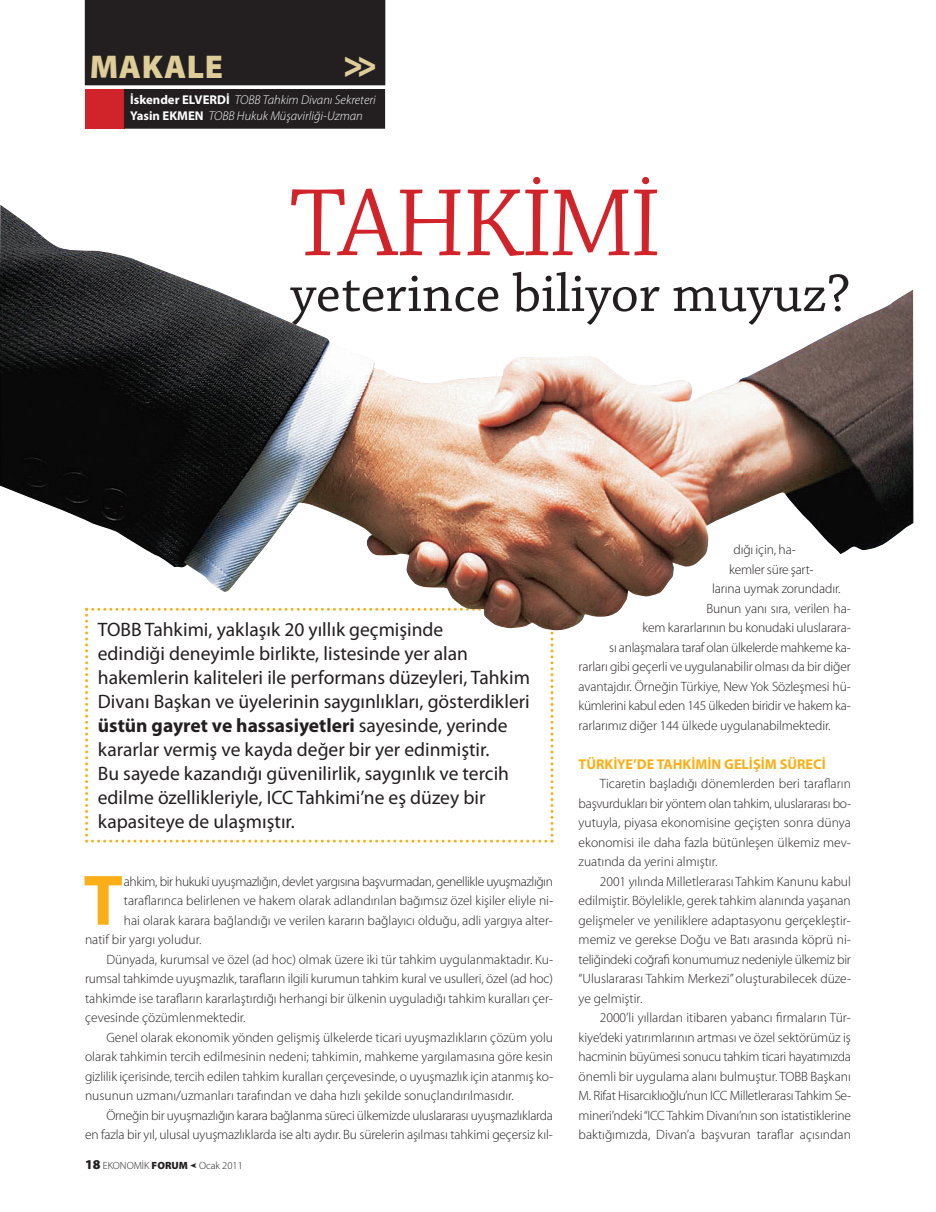
<style>
.page{position:relative;width:936px;height:1212px;background:#fff}
.page>*{position:absolute;margin:0;border:0;box-sizing:border-box;transform-origin:0 0}
.t1{font:102px "Chaparral Pro Disp";color:#d1232a}
.t2{font:700 72px "Myriad Pro";color:#faaf18}
.t3{font:55.95px "Chaparral Pro";color:#231f20}
.t4{font:900 semi-expanded 38.25px "Myriad Pro";color:#decd99;scale:.85 1}
.t5{font:900 33px "Myriad Pro";letter-spacing:.015em;color:#decd99}
.t6{font:19.5px/24px "Myriad Pro";color:#231f20}
.t7{font:700 14.25px "Myriad Pro";color:#faaf18}
.t8{font:300 13.5px/19.5px "Myriad Pro";letter-spacing:-.005em;color:#231f20;text-align:justify}
.t9{font:300 13.5px "Myriad Pro";letter-spacing:-.03em;color:#231f20}
.t10{font:300 13.5px "Myriad Pro";letter-spacing:-.025em;color:#231f20}
.t11{font:italic 300 12.75px/16.5px "Myriad Pro";color:#fff}
.t12{font:300 10.5px "Myriad Pro";color:#231f20}
.s1{font-weight:700;font-style:normal}
.s2{font-weight:700}
.s3{font-weight:900;font-size:13.5px}
.s4{font-weight:900}
</style>
<div class="page">
<div style="left:85px;top:0;width:299px;height:85px;background:#231f20"></div>
<div style="left:85px;top:89px;width:39px;height:39px;background:#d1232a"></div>
<div style="left:125px;top:90px;width:259px;height:38px;background:#231f20"></div>
<div style="left:124px;top:89px;width:261px;height:39px;border:1px solid #231f20"></div>
<svg style="left:85px;top:631px;width:468px;height:212px"></svg>
<img style="left:0;top:205px;width:913px;height:426px">
<h3 class="t5" style="left:90px;top:48px;width:134px">MAKALE</h3>
<h3 class="t4" style="left:343px;top:42px;width:41px">&gt;&gt;</h3>
<p class="t11" style="left:130px;top:91px;width:247px"><span class="s1">İskender ELVERDİ</span> TOBB Tahkim Divanı Sekreteri<br><span class="s1">Yasin EKMEN</span> TOBB Hukuk Müşavirliği-Uzman</p>
<h1 class="t1" style="left:290px;top:160px;width:370px">TAHKİMİ</h1>
<h3 class="t3" style="left:290px;top:272px;width:562px">yeterince biliyor muyuz?</h3>
<p class="t6" style="left:98px;top:619px;width:433px">TOBB Tahkimi, yaklaşık 20 yıllık geçmişinde<br>edindiği deneyimle birlikte, listesinde yer alan hakemlerin kaliteleri ile performans düzeyleri, Tahkim Divanı Başkan ve üyelerinin saygınlıkları, gösterdikleri <span class="s2">üstün gayret ve hassasiyetleri</span> sayesinde, yerinde kararlar vermiş ve kayda değer bir yer edinmiştir.<br>Bu sayede kazandığı güvenilirlik, saygınlık ve tercih edilme özellikleriyle, ICC Tahkimi’ne eş düzey bir kapasiteye de ulaşmıştır.</p>
<h2 class="t2" style="left:83px;top:873px;width:41px">T</h2>
<p class="t9" style="left:124px;top:876px;width:430px">ahkim, bir hukuki uyuşmazlığın, devlet yargısına başvurmadan, genellikle uyuşmazlığın</p>
<p class="t8" style="left:124px;top:892px;width:430px">taraflarınca belirlenen ve hakem olarak adlandırılan bağımsız özel kişiler eliyle ni-</p>
<p class="t8" style="left:124px;top:911px;width:430px">hai olarak karara bağlandığı ve verilen kararın bağlayıcı olduğu, adli yargıya alter-</p>
<p class="t8" style="left:85px;top:931px;width:118px">natif bir yargı yoludur.</p>
<p class="t8" style="left:106px;top:950px;width:448px">Dünyada, kurumsal ve özel (ad hoc) olmak üzere iki tür tahkim uygulanmaktadır. Ku-</p>
<p class="t8" style="left:85px;top:970px;width:469px">rumsal tahkimde uyuşmazlık, tarafların ilgili kurumun tahkim kural ve usulleri, özel (ad hoc)</p>
<p class="t8" style="left:85px;top:989px;width:469px">tahkimde ise tarafların kararlaştırdığı herhangi bir ülkenin uyguladığı tahkim kuralları çer-</p>
<p class="t8" style="left:85px;top:1009px;width:162px">çevesinde çözümlenmektedir.</p>
<p class="t8" style="left:106px;top:1028px;width:448px">Genel olarak ekonomik yönden gelişmiş ülkelerde ticari uyuşmazlıkların çözüm yolu</p>
<p class="t8" style="left:85px;top:1048px;width:469px">olarak tahkimin tercih edilmesinin nedeni; tahkimin, mahkeme yargılamasına göre kesin</p>
<p class="t8" style="left:85px;top:1067px;width:469px">gizlilik içerisinde, tercih edilen tahkim kuralları çerçevesinde, o uyuşmazlık için atanmış ko-</p>
<p class="t8" style="left:85px;top:1087px;width:430px">nusunun uzmanı/uzmanları tarafından ve daha hızlı şekilde sonuçlandırılmasıdır.</p>
<p class="t8" style="left:106px;top:1106px;width:448px">Örneğin bir uyuşmazlığın karara bağlanma süreci ülkemizde uluslararası uyuşmazlıklarda</p>
<p class="t8" style="left:85px;top:1126px;width:469px">en fazla bir yıl, ulusal uyuşmazlıklarda ise altı aydır. Bu sürelerin aşılması tahkimi geçersiz kıl-</p>
<p class="t12" style="left:85px;top:1161px;width:159px"><span class="s3">18</span> EKONOMİK <span class="s4">FORUM</span> ● Ocak 2011</p>
<p class="t8" style="left:733px;top:541px;width:64px">dığı için, ha-</p>
<p class="t8" style="left:729px;top:560px;width:86px">kemler süre şart-</p>
<p class="t8" style="left:712px;top:580px;width:130px">larına uymak zorundadır.</p>
<p class="t8" style="left:706px;top:599px;width:146px">Bunun yanı sıra, verilen ha-</p>
<p class="t8" style="left:642px;top:619px;width:210px">kem kararlarının bu konudaki uluslarara-</p>
<p class="t8" style="left:609px;top:638px;width:243px">sı anlaşmalara taraf olan ülkelerde mahkeme ka-</p>
<p class="t8" style="left:578px;top:658px;width:274px">rarları gibi geçerli ve uygulanabilir olması da bir diğer</p>
<p class="t8" style="left:578px;top:677px;width:273px">avantajdır. Örneğin Türkiye, New Yok Sözleşmesi hü-</p>
<p class="t10" style="left:578px;top:700px;width:273px">kümlerini kabul eden 145 ülkeden biridir ve hakem ka-</p>
<p class="t8" style="left:578px;top:716px;width:253px">rarlarımız diğer 144 ülkede uygulanabilmektedir.</p>
<p class="t7" style="left:578px;top:758px;width:248px">TÜRKİYE’DE TAHKİMİN GELİŞİM SÜRECİ</p>
<p class="t8" style="left:578px;top:775px;width:274px;text-indent:21px">Ticaretin başladığı dönemlerden beri tarafların başvurdukları bir yöntem olan tahkim, uluslararası bo&shy;yutuyla, piyasa ekonomisine geçişten sonra dünya ekonomisi ile daha fazla bütünleşen ülkemiz mev&shy;zuatında da yerini almıştır.</p>
<p class="t8" style="left:578px;top:872px;width:274px;text-indent:21px">2001 yılında Milletlerarası Tahkim Kanunu kabul edilmiştir. Böylelikle, gerek tahkim alanında yaşanan gelişmeler ve yeniliklere adaptasyonu gerçekleştir&shy;memiz ve gerekse Doğu ve Batı arasında köprü ni&shy;teliğindeki coğrafi konumumuz nedeniyle ülkemiz bir “Uluslararası Tahkim Merkezi” oluşturabilecek düze&shy;ye gelmiştir.</p>
<p class="t8" style="left:578px;top:1009px;width:274px;text-indent:21px">2000’li yıllardan itibaren yabancı firmaların Tür&shy;kiye’deki yatırımlarının artması ve özel sektörümüz iş hacminin büyümesi sonucu tahkim ticari hayatımızda önemli bir uygulama alanı bulmuştur. TOBB Başkanı M. Rifat Hisarcıklıoğlu’nun ICC Milletlerarası Tahkim Se&shy;mineri’ndeki “ICC Tahkim Divanı’nın son istatistiklerine baktığımızda, Divan’a başvuran taraflar açısından</p>
</div>
